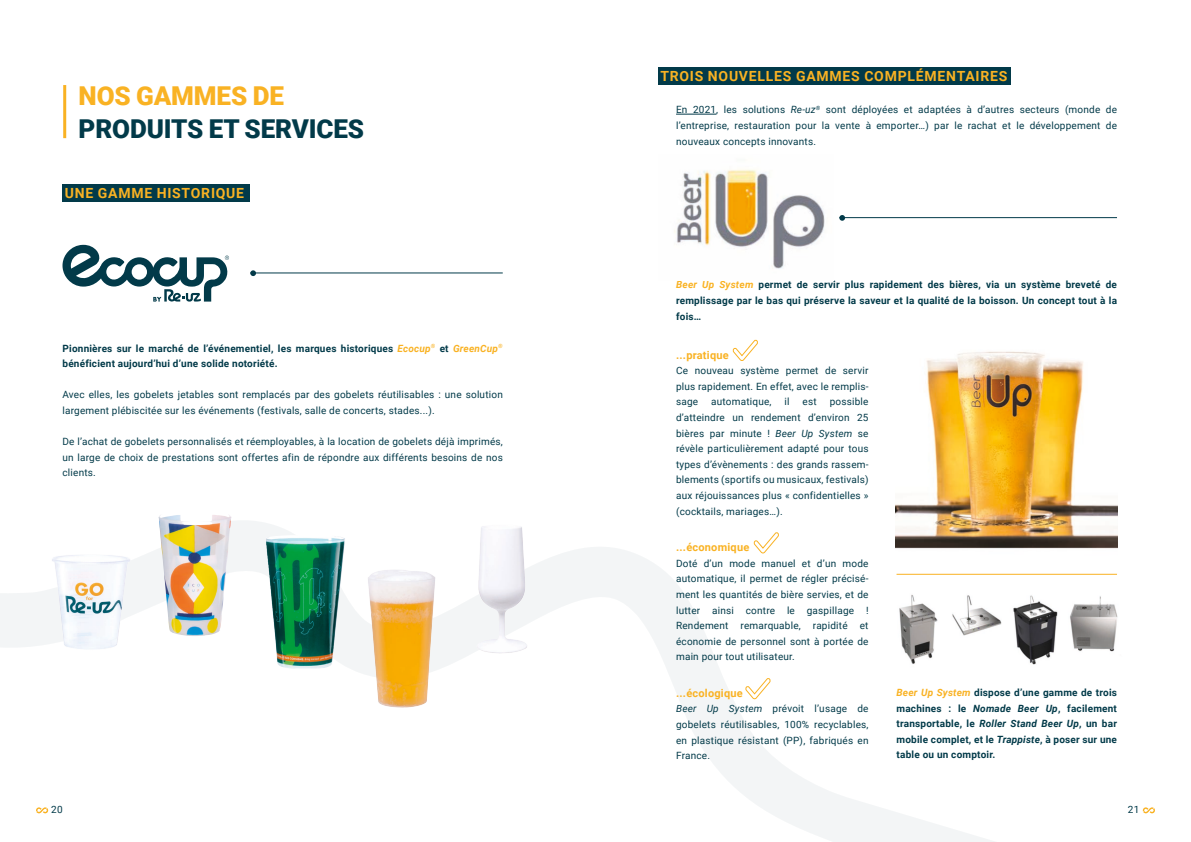
<style>
.page{position:relative;width:1191px;height:842px;background:#fff}
.page>*{position:absolute;margin:0;border:0;box-sizing:border-box;transform-origin:0 0}
.t1{font:900 26px "Roboto";letter-spacing:-.005em;color:#023a49}
.t2{font:900 26px "Roboto";letter-spacing:-.005em;color:#f9b223}
.t3{font:700 14px "Roboto";letter-spacing:.055em;color:#f9b223}
.t4{font:700 11px "Roboto";letter-spacing:.02em;color:#f9b223}
.t5{font:10px/15.6px "Roboto";letter-spacing:.02em;color:#023a49;text-align:justify}
.t6{font:700 10px/15.6px "Roboto";letter-spacing:.02em;color:#023a49;text-align:justify}
.s1{font-style:italic;color:#f9b223}
.s2{font-style:italic}
</style>
<div class="page">
<hr style="left:63px;top:85px;width:3px;height:53px;background:#f9b223">
<svg style="left:0;top:521px;width:1153px;height:321px"></svg>
<svg style="left:62px;top:245px;width:167px;height:57px"></svg>
<div style="left:62px;top:185px;width:188px;height:17px;background:#023a49"></div>
<div style="left:658px;top:67px;width:352px;height:18px;background:#023a49"></div>
<img style="left:158px;top:515px;width:73px;height:121px">
<img style="left:467px;top:521px;width:70px;height:142px">
<img style="left:253px;top:521px;width:104px;height:168px">
<img style="left:357px;top:559px;width:89px;height:159px">
<img style="left:39px;top:541px;width:104px;height:122px">
<hr style="left:676px;top:114px;width:40px;height:1px;background:#023a49">
<img style="left:674px;top:169px;width:151px;height:100px">
<hr style="left:839px;top:217px;width:278px;height:1px;background:#023a49">
<hr style="left:250px;top:273px;width:253px;height:1px;background:#023a49">
<hr style="left:896px;top:574px;width:221px;height:1px;background:#f9b223">
<svg style="left:839px;top:215px;width:6px;height:6px"></svg>
<svg style="left:250px;top:270px;width:6px;height:6px"></svg>
<img style="left:896px;top:351px;width:221px;height:208px">
<svg style="left:732px;top:339px;width:26px;height:22px"></svg>
<svg style="left:752px;top:531px;width:28px;height:24px"></svg>
<svg style="left:744px;top:677px;width:27px;height:23px"></svg>
<img style="left:889px;top:587px;width:246px;height:87px">
<svg style="left:36px;top:807px;width:12px;height:6px"></svg>
<svg style="left:1142px;top:807px;width:13px;height:6px"></svg>
<p class="t2" style="left:79px;top:77px;width:207px">NOS GAMMES DE</p>
<p class="t1" style="left:79px;top:111px;width:287px">PRODUITS ET SERVICES</p>
<p class="t3" style="left:65px;top:183px;width:181px">UNE GAMME HISTORIQUE</p>
<p class="t6" style="left:62px;top:340px;width:442px">Pionnières sur le marché de l’événementiel, les marques historiques <span class="s1">Ecocup</span><sup>®</sup> et <span class="s1">GreenCup</span><sup>® </sup>bénéficient aujourd’hui d’une solide notoriété.</p>
<p class="t5" style="left:62px;top:387px;width:442px">Avec elles, les gobelets jetables sont remplacés par des gobelets réutilisables : une solution largement plébiscitée sur les événements (festivals, salle de concerts, stades...).</p>
<p class="t5" style="left:62px;top:433px;width:442px">De l’achat de gobelets personnalisés et réemployables, à la location de gobelets déjà imprimés, un large de choix de prestations sont offertes afin de répondre aux différents besoins de nos clients.</p>
<p class="t3" style="left:660px;top:66px;width:348px">TROIS NOUVELLES GAMMES COMPLÉMENTAIRES</p>
<p class="t5" style="left:676px;top:102px;width:442px">En 2021, les solutions <span class="s2">Re-uz</span><sup>®</sup> sont déployées et adaptées à d’autres secteurs (monde de l’entreprise, restauration pour la vente à emporter…) par le rachat et le développement de nouveaux concepts innovants.</p>
<p class="t6" style="left:676px;top:277px;width:442px"><span class="s1">Beer Up System</span> permet de servir plus rapidement des bières, via un système breveté de remplissage par le bas qui préserve la saveur et la qualité de la boisson. Un concept tout à la fois…</p>
<p class="t4" style="left:676px;top:347px;width:54px">...pratique</p>
<p class="t5" style="left:676px;top:362px;width:194px">Ce nouveau système permet de servir plus rapidement. En effet, avec le remplis&shy;sage</p>
<p class="t5" style="left:676px;top:394px;width:194px;text-indent:154px">possible d’atteindre un rendement d’environ 25 bières par minute ! <span class="s2">Beer Up System</span> se révèle particulièrement adapté pour tous types d’évènements : des grands rassem&shy;blements (sportifs ou musicaux, festivals) aux réjouissances plus « confidentielles » (cocktails, mariages…).</p>
<p class="t4" style="left:676px;top:539px;width:75px">...économique</p>
<p class="t5" style="left:676px;top:555px;width:194px">Doté d’un mode manuel et d’un mode automatique, il permet de régler précisé&shy;ment les quantités de bière servies, et de lutter ainsi contre le gaspillage !<br>Rendement remarquable, rapidité et économie de personnel sont à portée de main pour tout utilisateur.</p>
<p class="t4" style="left:676px;top:685px;width:68px">...écologique</p>
<p class="t5" style="left:676px;top:701px;width:194px"><span class="s2">Beer Up System</span> prévoit l’usage de gobelets réutilisables, 100% recyclables, en plastique résistant (PP), fabriqués en France.</p>
<p class="t5" style="left:711px;top:394px;width:62px">automatique,</p>
<p class="t5" style="left:784px;top:394px;width:7px">il</p>
<p class="t5" style="left:802px;top:394px;width:16px">est</p>
<p class="t6" style="left:896px;top:684px;width:222px"><span class="s1">Beer Up System</span> dispose d’une gamme de trois machines : le <span class="s2">Nomade Beer Up</span>, facilement transportable, le <span class="s2">Roller Stand Beer Up</span>, un bar mobile complet, et le <span class="s2">Trappiste</span>, à poser sur une table ou un comptoir.</p>
<p class="t5" style="left:51px;top:802px;width:13px">20</p>
<p class="t5" style="left:1128px;top:802px;width:13px">21</p>
</div>
